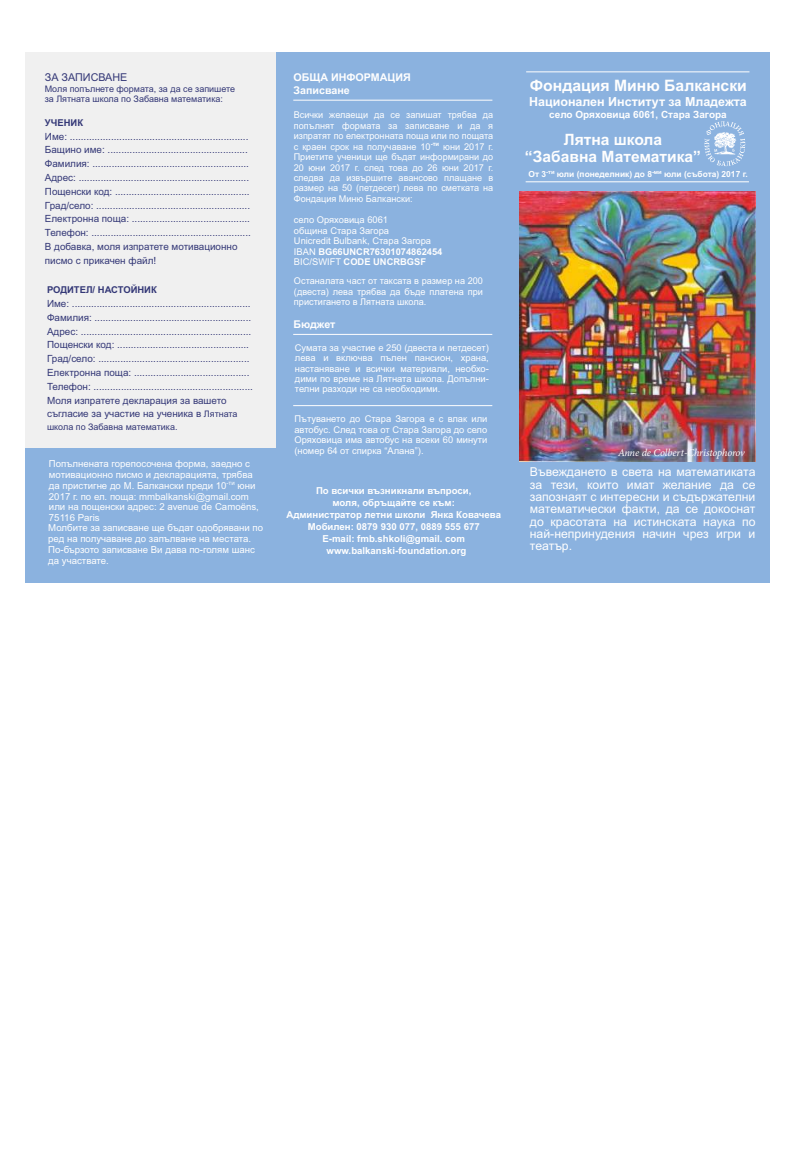
<style>
.page{position:relative;width:794px;height:1166px;background:#fff}
.page>*{position:absolute;margin:0;border:0;box-sizing:border-box;transform-origin:0 0}
.t1{font:700 15.75px "Arial";color:#fefefe}
.t2{font:700 15.58px/17.4px "Arial";color:#fefefe;text-align:center}
.t3{font:700 12.51px "Arial";color:#fefefe}
.t4{font:12.25px/12.3px "Arial";color:#fefefe;text-align:justify}
.t5{font:10.76px "Arial";color:#343877}
.t6{font:700 10.67px/13.7px "Arial";color:#fefefe}
.t7{font:italic 10.5px "Minion Pro";letter-spacing:-.015em;color:#fefefe}
.t8{font:700 9.97px "Arial";color:#fefefe}
.t9{font:9.89px/13.8px "Arial";color:#343877}
.t10{font:9.62px/10.7px "Arial";color:#fefefe}
.t11{font:700 9.62px/11.8px "Arial";color:#fefefe;text-align:center}
.t12{font:700 9.45px "Arial";color:#343877}
.t13{font:9.36px/10.4px "Arial";color:#fefefe;text-align:justify}
.t14{font:9.01px/10.1px "Arial";color:#343877}
.t15{font:700 8.4px "Arial";color:#fefefe}
.t16{font:700 6.12px "Arial";color:#fefefe}
.t17{font:6.12px "Arial";color:#fefefe}
.t18{font:700 5.86px "Arial";color:#fefefe}
.s1{font-size:9.01px}
.s2{font-weight:700}
</style>
<div class="page">
<div style="left:25px;top:52px;width:744px;height:531px;background:#8bb2df"></div>
<div style="left:25px;top:52px;width:250px;height:395px;background:#f0f0f0"></div>
<hr style="left:525px;top:181px;width:224px;height:1px;background:#fefefe">
<hr style="left:293px;top:100px;width:199px;height:1px;background:#fefefe">
<hr style="left:293px;top:405px;width:199px;height:1px;background:#fefefe">
<hr style="left:293px;top:334px;width:199px;height:1px;background:#fefefe">
<img style="left:519px;top:191px;width:236px;height:270px">
<hr style="left:526px;top:71px;width:223px;height:1px;background:#fefefe">
<svg style="left:704px;top:121px;width:41px;height:45px"></svg>
<p class="t5" style="left:45px;top:73px;width:84px">ЗА ЗАПИСВАНЕ</p>
<p class="t12" style="left:45px;top:119px;width:40px">УЧЕНИК</p>
<p class="t9" style="left:45px;top:130px;width:207px">Име: .................................................................<br>Бащино име: ...................................................<br>Фамилия: .........................................................<br>Адрес: ..............................................................<br>Пощенски код: .................................................<br>Град/село: ........................................................<br>Електронна поща: ...........................................<br>Телефон: ..........................................................<br>В добавка, моля изпратете мотивационно писмо с прикачен файл!</p>
<p class="t12" style="left:47px;top:286px;width:111px">РОДИТЕЛ/ НАСТОЙНИК</p>
<p class="t9" style="left:47px;top:297px;width:207px">Име: .................................................................<br>Фамилия: .........................................................<br>Адрес: ..............................................................<br>Пощенски код: ................................................<br>Град/село: .......................................................<br>Електронна поща: ..........................................<br>Телефон: ..........................................................<br>Моля изпратете декларация за вашето съгласие за участие на ученика в <span class="s1">Лятната</span></p>
<p class="t14" style="left:47px;top:423px;width:132px">школа по Забавна математика.</p>
<p class="t14" style="left:45px;top:85px;width:192px">Моля попълнете формата, за да се запишете за Лятната школа по Забавна математика:</p>
<p class="t6" style="left:293px;top:71px;width:119px">ОБЩА ИНФОРМАЦИЯ<br>Записване</p>
<p class="t13" style="left:294px;top:111px;width:201px">Всички желаещи да се запишат трябва да попълнят формата за записване и да я изпратят по електронната поща или по пощата</p>
<p class="t16" style="left:431px;top:142px;width:10px">-ти</p>
<p class="t13" style="left:294px;top:142px;width:201px;text-indent:149px">юни 2017 г.<br>Приетите ученици ще бъдат информирани до 20 юни 2017 г. след това до 26 юни 2017 г. следва да извършите авансово плащане в размер на 50 (петдесет) лева по сметката на Фондация Миню Балкански:</p>
<p class="t13" style="left:294px;top:216px;width:150px;text-align:left">село Оряховица 6061<br>община Стара Загора<br>Unicredit Bulbank, Стара Загора<br>IBAN <span class="s2">BG66UNCR76301074862454<br></span>BIC/SWIFT <span class="s2">CODE UNCRBGSF</span></p>
<p class="t13" style="left:294px;top:277px;width:190px">Останалата част от таксата в размер на 200 (двеста) лева трябва да бъде платена при пристигането в Лятната школа.</p>
<p class="t13" style="left:295px;top:343px;width:195px">Сумата за участие е 250 (двеста и петдесет) лева и включва пълен пансион, храна, настаняване и всички материали, необхо&shy;дими по време на Лятната школа. Допълни&shy;телни разходи не са необходими.</p>
<p class="t13" style="left:294px;top:415px;width:194px">Пътуването до Стара Загора е с влак или автобус. След това от Стара Загора до село Оряховица има автобус на всеки 60 минути (номер 64 от спирка “Алана”).</p>
<p class="t13" style="left:294px;top:142px;width:138px">с краен срок на получаване 10</p>
<p class="t6" style="left:293px;top:318px;width:43px">Бюджет</p>
<p class="t10" style="left:49px;top:459px;width:205px">Попълнената горепосочена форма, заедно с мотивационно писмо и декларацията, трябва</p>
<p class="t17" style="left:227px;top:480px;width:10px">-ти</p>
<p class="t10" style="left:48px;top:481px;width:216px">да пристигнe до М. Балкански преди 10 юни 2017 г. по ел. поща: mmbalkanski@gmail.com или на пощенски адрес: 2 avenue de Camoëns, 75116 Paris<br>Молбите за записване ще бъдат одобрявани по ред на получаване до запълване на местата.<br>По-бързото записване Ви дава по-голям шанс да участвате.</p>
<p class="t11" style="left:286px;top:486px;width:216px">По всички възникнали въпроси,<br>моля, обръщайте се към:<br>Администратор летни школи Янка Ковачева<br>Мобилен: 0879 930 077, 0889 555 677<br>Е-mail: fmb.shkoli@gmail. com www.balkanski-foundation.org</p>
<h1 class="t1" style="left:530px;top:79px;width:219px">Фондация Миню Балкански</h1>
<p class="t3" style="left:529px;top:97px;width:219px">Национален Институт за Младежта</p>
<p class="t8" style="left:549px;top:111px;width:179px">село Оряховица 6061, Стара Загора</p>
<h2 class="t2" style="left:525px;top:132px;width:178px">Лятна школа<br>“Забавна Математика”</h2>
<p class="t15" style="left:528px;top:171px;width:125px">От 3<sup>-ти</sup> юли (понеделник) до 8</p>
<p class="t18" style="left:652px;top:170px;width:11px">-ми</p>
<p class="t15" style="left:664px;top:171px;width:85px">юли (събота) 2017 г.</p>
<p class="t7" style="left:618px;top:448px;width:128px">Anne de Colbert-Christophorov</p>
<p class="t4" style="left:530px;top:467px;width:227px">Въвеждането в света на математиката за тези, които имат желание да се запознаят с интересни и съдържателни математически факти, да се докоснат до красотата на истинската наука по най-непринудения начин чрез игри и театър.</p>
</div>
